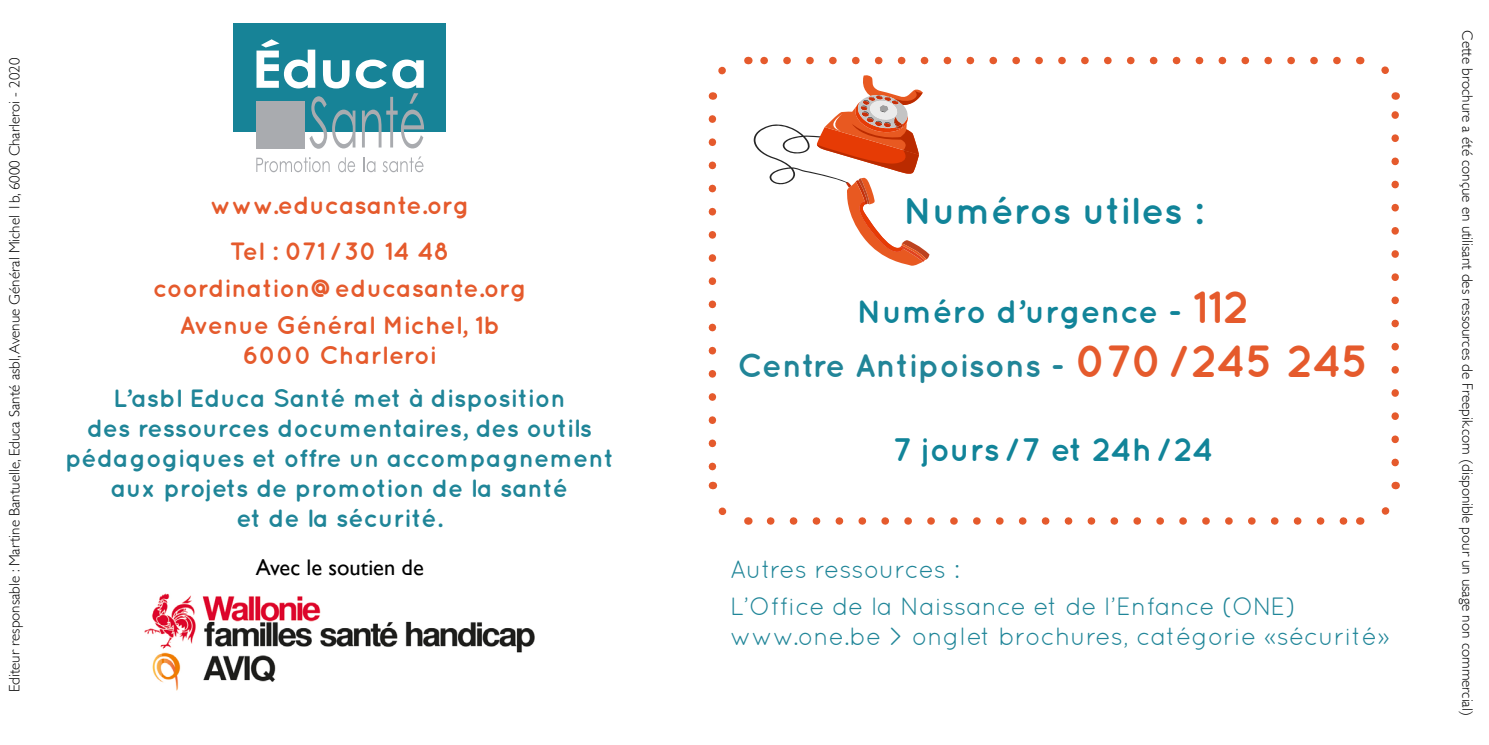
<style>
.page{position:relative;width:1489px;height:745px;background:#fff}
.page>*{position:absolute;margin:0;border:0;box-sizing:border-box;transform-origin:0 0}
.t1{font:700 37.5px "Quicksand";color:#118499}
.t2{font:700 32.5px/54px "Quicksand";color:#218598;text-align:center}
.t3{font:700 32.5px "Quicksand";letter-spacing:-.01em;color:#118499}
.t4{font:700 25px/30px "Quicksand";color:#1f8598;text-align:center}
.t5{font:25px/37px "Quicksand";color:#1f8598}
.t6{font:700 25px/46px "Quicksand";color:#e55a2c;text-align:center}
.t7{font:22.5px "Gill Sans";color:#000}
.t8{font:300 15px "Gill Sans";color:#000}
.s1{color:#118499}
.s2{font-size:45px;color:#e55a2c}
</style>
<div class="page">
<div style="left:233px;top:23px;width:213px;height:108px;background:#178397"></div>
<svg style="left:256px;top:39px;width:168px;height:110px"></svg>
<svg style="left:256px;top:157px;width:73px;height:15px"></svg>
<svg style="left:338px;top:157px;width:17px;height:15px"></svg>
<svg style="left:364px;top:157px;width:11px;height:15px"></svg>
<svg style="left:382px;top:156px;width:41px;height:16px"></svg>
<img style="left:144px;top:593px;width:391px;height:98px">
<svg style="left:753px;top:75px;width:176px;height:191px"></svg>
<svg style="left:708px;top:119px;width:8px;height:352px"></svg>
<svg style="left:770px;top:517px;width:578px;height:7px"></svg>
<svg style="left:1391px;top:111px;width:7px;height:351px"></svg>
<svg style="left:760px;top:57px;width:576px;height:7px"></svg>
<svg style="left:708px;top:66px;width:18px;height:34px"></svg>
<svg style="left:718px;top:507px;width:30px;height:18px"></svg>
<svg style="left:1381px;top:481px;width:19px;height:34px"></svg>
<svg style="left:1359px;top:56px;width:30px;height:18px"></svg>
<hr style="left:0;top:0;width:31px;height:1px;background:#9e9e9e">
<hr style="left:1448px;top:0;width:40px;height:1px;background:#9e9e9e">
<p class="t8" style="left:3px;top:691px;width:635px;rotate:-90deg">Editeur responsable : Martine Bantuelle, Educa Santé asbl, Avenue Général Michel 1b, 6000 Charleroi - 2020</p>
<h3 class="t6" style="left:210px;top:181px;width:261px">www.educasante.org<br>Tel : 071 / 30 14 48</h3>
<h3 class="t6" style="left:153px;top:269px;width:375px;line-height:37px">coordination@educasante.org<br>Avenue Général Michel, 1b</h3>
<h3 class="t6" style="left:243px;top:331px;width:195px">6000 Charleroi</h3>
<h3 class="t4" style="left:65px;top:382px;width:550px">L’asbl Educa Santé met à disposition<br>des ressources documentaires, des outils pédagogiques et offre un accompagnement aux projets de promotion de la santé<br>et de la sécurité.</h3>
<h3 class="t7" style="left:256px;top:554px;width:169px">Avec le soutien de</h3>
<h1 class="t1" style="left:903px;top:188px;width:301px">Numéros utiles :</h1>
<h2 class="t2" style="left:737px;top:283px;width:633px"><span class="s1">Numéro d’urgence -</span> <span class="s2">112<br></span>Centre Antipoisons - <span class="s2">070/245 245</span></h2>
<h2 class="t3" style="left:893px;top:430px;width:322px">7 jours /7 et 24h/24</h2>
<h3 class="t5" style="left:730px;top:550px;width:567px">Autres ressources :<br>L’Office de la Naissance et de l’Enfance (ONE)</h3>
<h3 class="t5" style="left:730px;top:617px;width:661px">www.one.be &gt; onglet brochures, catégorie «sécurité»</h3>
<p class="t8" style="left:1478px;top:30px;width:686px;rotate:90deg">Cette brochure a été conçue en utilisant des ressources de Freepik.com (disponible pour un usage non commercial)</p>
</div>
